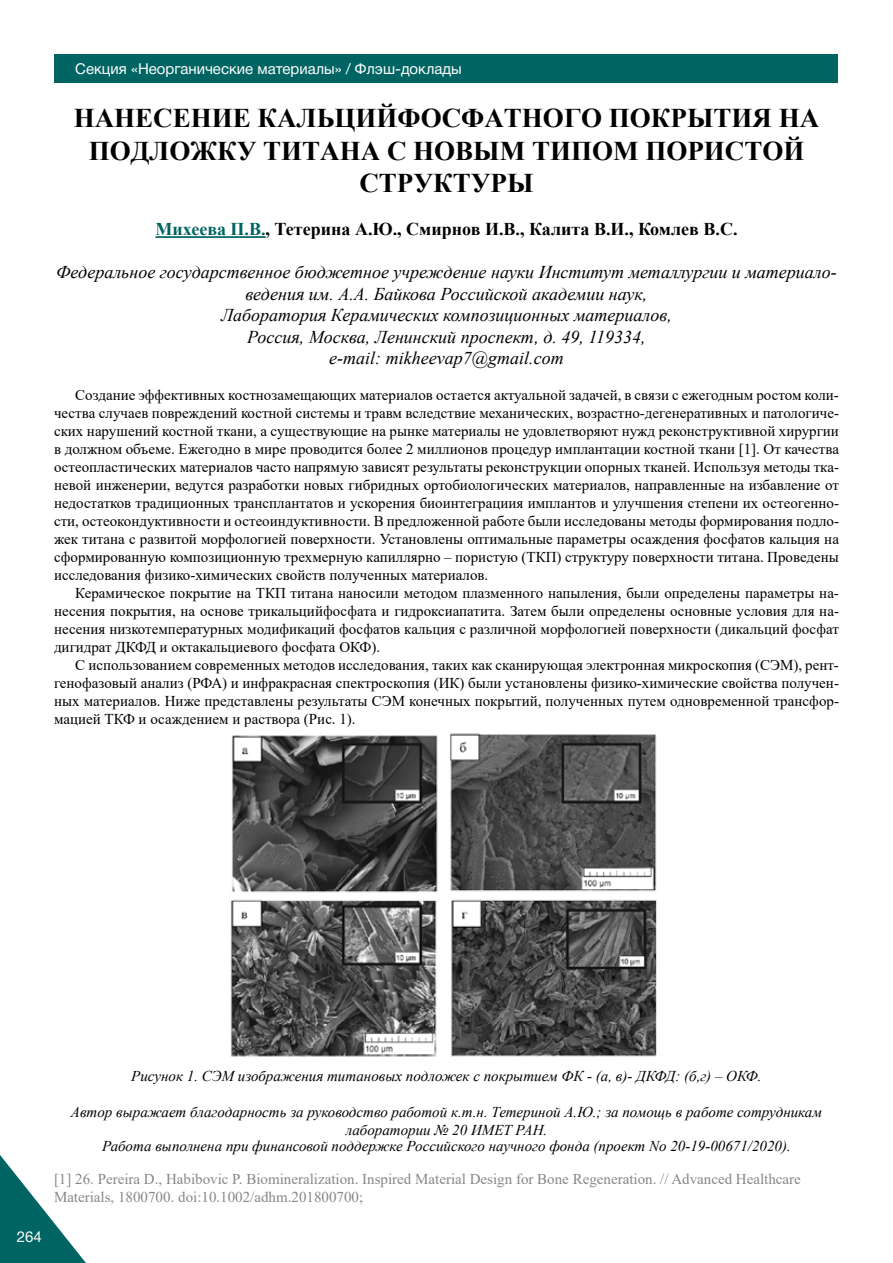
<style>
.page{position:relative;width:893px;height:1263px;background:#fff}
.page>*{position:absolute;margin:0;border:0;box-sizing:border-box;transform-origin:0 0}
.t1{font:700 27px/32.4px "Times New Roman";color:#000;text-align:center}
.t2{font:italic 18px/21.6px "Times New Roman";color:#000;text-align:center}
.t3{font:700 18px "Times New Roman";color:#000}
.t4{font:15px/18px "Times New Roman";color:#000;text-align:justify}
.t5{font:italic 15px/18px "Times New Roman";color:#000;text-align:center}
.t6{font:15px/18px "Times New Roman";color:#878787}
.t7{font:15px "Helvetica Neue Cyr";color:#fff}
.s1{color:#006462}
</style>
<div class="page">
<svg style="left:0;top:1155px;width:86px;height:108px"></svg>
<div style="left:54px;top:54px;width:783px;height:29px;background:#006462"></div>
<hr style="left:155px;top:236px;width:111px;height:2px;background:#006462">
<img style="left:230px;top:733px;width:427px;height:324px">
<p class="t7" style="left:75px;top:60px;width:388px">Секция «Неорганические материалы» / Флэш-доклады</p>
<h1 class="t1" style="left:74px;top:101px;width:747px">НАНЕСЕНИЕ КАЛЬЦИЙФОСФАТНОГО ПОКРЫТИЯ НА<br>ПОДЛОЖКУ ТИТАНА С НОВЫМ ТИПОМ ПОРИСТОЙ<br>СТРУКТУРЫ</h1>
<p class="t3" style="left:155px;top:216px;width:583px"><span class="s1">Михеева П.В.</span>, Тетерина А.Ю., Смирнов И.В., Калита В.И., Комлев В.С.</p>
<p class="t2" style="left:56px;top:261px;width:782px">Федеральное государственное бюджетное учреждение науки Институт металлургии и материало&shy;ведения им. А.А. Байкова Российской академии наук,<br>Лаборатория Керамических композиционных материалов,<br>Россия, Москва, Ленинский проспект, д. 49, 119334,<br>e-mail: mikheevap7@gmail.com</p>
<p class="t4" style="left:54px;top:386px;width:786px;text-indent:21px">Создание эффективных костнозамещающих материалов остается актуальной задачей, в связи с ежегодным ростом коли&shy;чества случаев повреждений костной системы и травм вследствие механических, возрастно-дегенеративных и патологиче&shy;ских нарушений костной ткани, а существующие на рынке материалы не удовлетворяют нужд реконструктивной хирургии в должном объеме. Ежегодно в мире проводится более 2 миллионов процедур имплантации костной ткани [1]. От качества остеопластических материалов часто напрямую зависят результаты реконструкции опорных тканей. Используя методы тка&shy;невой инженерии, ведутся разработки новых гибридных ортобиологических материалов, направленные на избавление от недостатков традиционных трансплантатов и ускорения биоинтеграциия имплантов и улучшения степени их остеогенно&shy;сти, остеокондуктивности и остеоиндуктивности. В предложенной работе были исследованы методы формирования подло&shy;жек титана с развитой морфологией поверхности. Установлены оптимальные параметры осаждения фосфатов кальция на сформированную композиционную трехмерную капиллярно – пористую (ТКП) структуру поверхности титана. Проведены исследования физико-химических свойств полученных материалов.</p>
<p class="t4" style="left:54px;top:584px;width:786px;text-indent:21px">Керамическое покрытие на ТКП титана наносили методом плазменного напыления, были определены параметры на&shy;несения покрытия, на основе трикальцийфосфата и гидроксиапатита. Затем были определены основные условия для на&shy;несения низкотемпературных модификаций фосфатов кальция с различной морфологией поверхности (дикальций фосфат дигидрат ДКФД и октакальциевого фосфата ОКФ).</p>
<p class="t4" style="left:54px;top:656px;width:786px;text-indent:21px">С использованием современных методов исследования, таких как сканирующая электронная микроскопия (СЭM), рент&shy;генофазовый анализ (РФА) и инфракрасная спектроскопия (ИК) были установлены физико-химические свойства получен&shy;ных материалов. Ниже представлены результаты СЭМ конечных покрытий, полученных путем одновременной трансфор&shy;мацией ТКФ и осаждением и раствора (Рис. 1).</p>
<p class="t7" style="left:17px;top:1228px;width:27px">264</p>
<p class="t5" style="left:131px;top:1066px;width:632px">Рисунок 1. СЭМ изображения титановых подложек с покрытием ФК - (а, в)- ДКФД: (б,г) – ОКФ.</p>
<p class="t5" style="left:71px;top:1102px;width:752px">Автор выражает благодарность за руководство работой к.т.н. Тетериной А.Ю.; за помощь в работе сотрудникам лаборатории № 20 ИМЕТ РАН.</p>
<p class="t5" style="left:102px;top:1137px;width:690px">Работа выполнена при финансовой поддержке Российского научного фонда (проект No 20-19-00671/2020).</p>
<p class="t6" style="left:54px;top:1169px;width:748px">[1] 26. Pereira D., Habibovic P. Biomineralization. Inspired Material Design for Bone Regeneration. // Advanced Healthcare<br>Materials, 1800700. doi:10.1002/adhm.201800700;</p>
</div>
